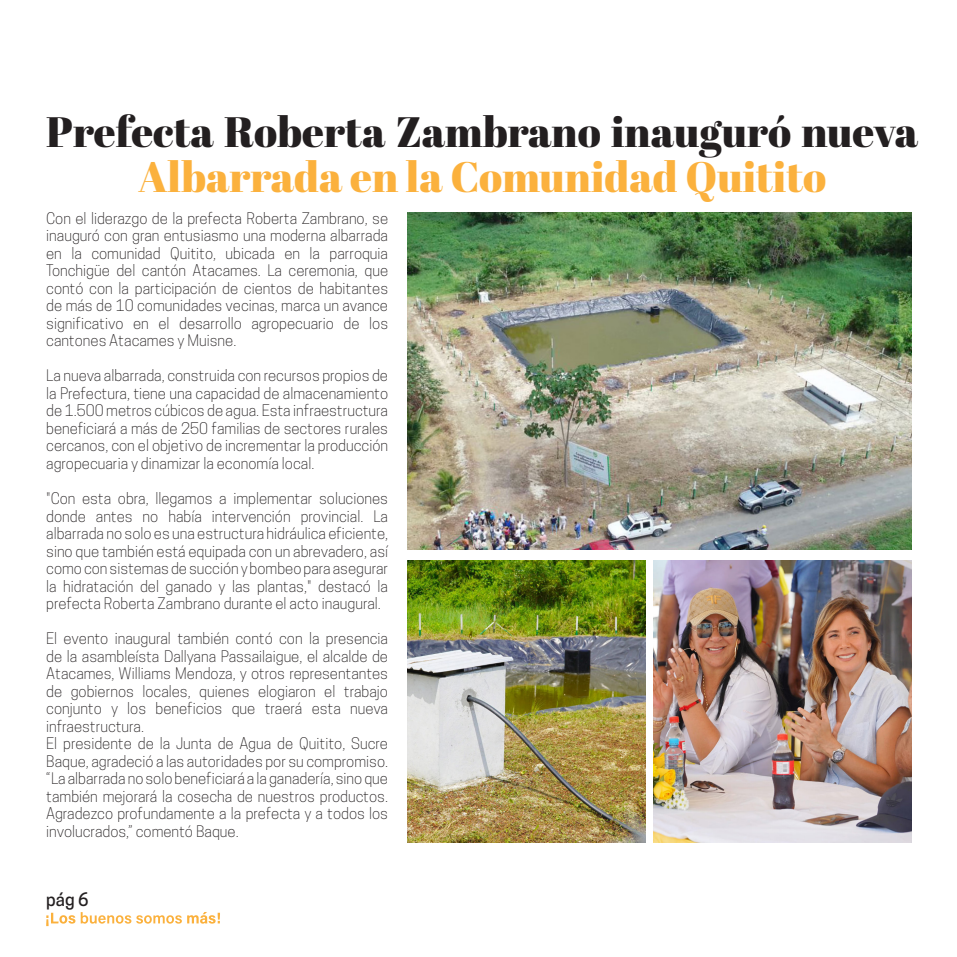
<style>
.page{position:relative;width:957px;height:957px;background:#fff}
.page>*{position:absolute;margin:0;border:0;box-sizing:border-box;transform-origin:0 0}
.t1{font:42.5px/45px "Abril Fatface";color:#231f20;text-align:center}
.t2{font:500 17.5px "Cooper Hewitt";color:#231f20}
.t3{font:300 15px/17.5px "Cooper Hewitt";color:#231f20;text-align:justify}
.s1{color:#fbb13d}
</style>
<div class="page">
<img style="left:407px;top:213px;width:505px;height:336px">
<img style="left:654px;top:560px;width:258px;height:282px">
<svg style="left:46px;top:912px;width:29px;height:14px"></svg>
<svg style="left:81px;top:912px;width:139px;height:11px"></svg>
<img style="left:407px;top:560px;width:239px;height:282px">
<p class="t1" style="left:46px;top:108px;width:873px">Prefecta Roberta Zambrano inauguró nueva<br><span class="s1">Albarrada en la Comunidad Quitito</span></p>
<p class="t3" style="left:46px;top:209px;width:343px">Con el liderazgo de la prefecta Roberta Zambrano, se inauguró con gran entusiasmo una moderna albarrada en la comunidad Quitito, ubicada en la parroquia Tonchigüe del cantón Atacames. La ceremonia, que contó con la participación de cientos de habitantes de más de 10 comunidades vecinas, marca un avance significativo en el desarrollo agropecuario de los cantones Atacames y Muisne.</p>
<p class="t3" style="left:46px;top:367px;width:343px">La nueva albarrada, construida con recursos propios de la Prefectura, tiene una capacidad de almacenamiento de 1.500 metros cúbicos de agua. Esta infraestructura beneficiará a más de 250 familias de sectores rurales cercanos, con el objetivo de incrementar la producción agropecuaria y dinamizar la economía local.</p>
<p class="t3" style="left:46px;top:489px;width:343px">"Con esta obra, llegamos a implementar soluciones donde antes no había intervención provincial. La albarrada no solo es una estructura hidráulica eficiente, sino que también está equipada con un abrevadero, así como con sistemas de succión y bombeo para asegurar la hidratación del ganado y las plantas," destacó la prefecta Roberta Zambrano durante el acto inaugural.</p>
<p class="t3" style="left:46px;top:629px;width:343px">El evento inaugural también contó con la presencia de la asambleísta Dallyana Passailaigue, el alcalde de Atacames, Williams Mendoza, y otros representantes de gobiernos locales, quienes elogiaron el trabajo conjunto y los beneficios que traerá esta nueva infraestructura.</p>
<p class="t3" style="left:46px;top:734px;width:343px">El presidente de la Junta de Agua de Quitito, Sucre Baque, agradeció a las autoridades por su compromiso. “La albarrada no solo beneficiará a la ganadería, sino que también mejorará la cosecha de nuestros productos.<br>Agradezco profundamente a la prefecta y a todos los involucrados,” comentó Baque.</p>
<p class="t2" style="left:46px;top:889px;width:44px">pág 6</p>
</div>
